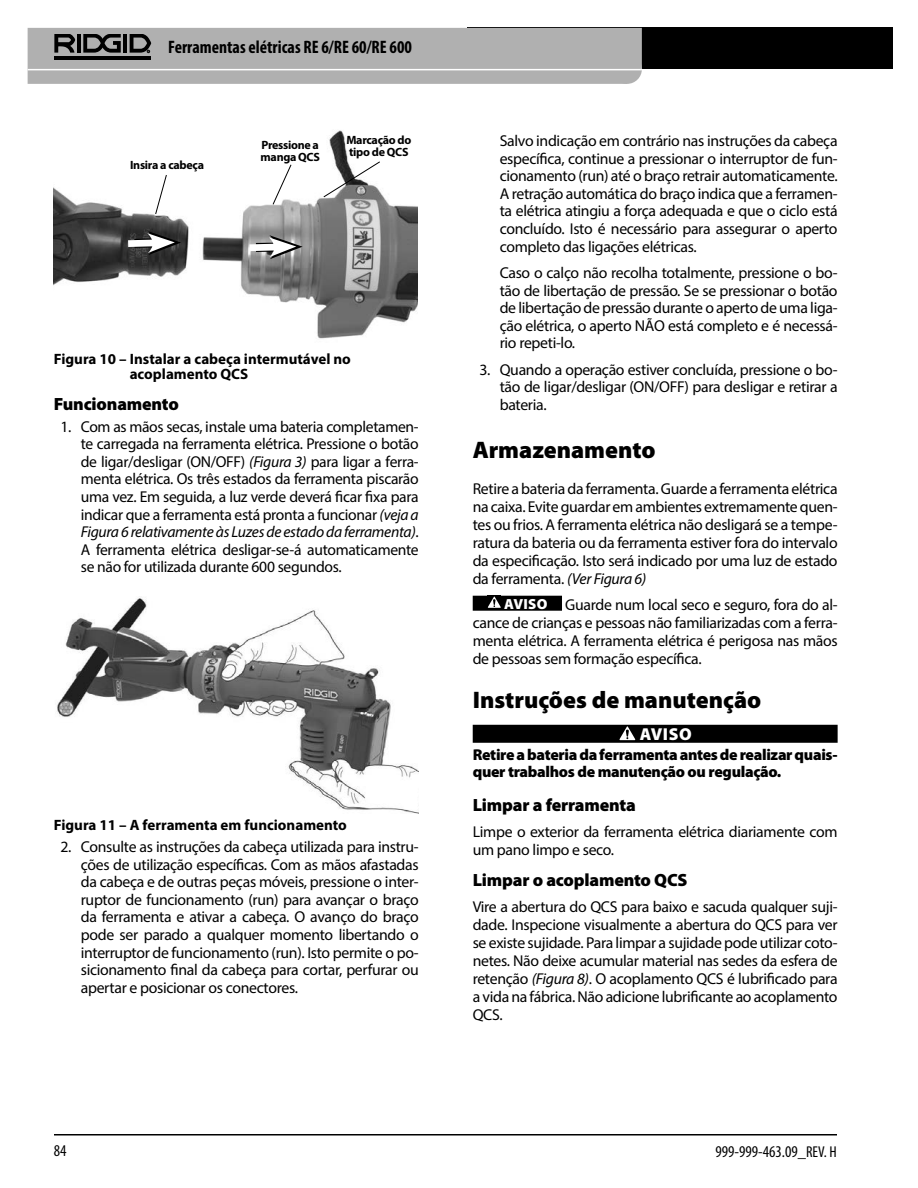
<style>
.page{position:relative;width:918px;height:1188px;background:#fff}
.page>*{position:absolute;margin:0;border:0;box-sizing:border-box;transform-origin:0 0}
.Heading_1{font:900 24px "Myriad Pro";color:#000}
.t1{font:700 condensed 18.15px "Myriad Pro";color:#000}
.Heading_2{font:900 17.7px "Myriad Pro";letter-spacing:-.01em;color:#000}
.Warning_Head{font:900 17.4px "Myriad Pro";letter-spacing:.03em;color:#fff}
.t2{font:condensed 16.5px "Myriad Pro";color:#000}
.Body_Indent{font:15.75px/17.5px "Myriad Pro";letter-spacing:-.02em;color:#000;text-align:justify}
.Body_Text{font:15.75px/18px "Myriad Pro";letter-spacing:-.02em;color:#000;text-align:justify}
.Warning_Text{font:900 15.75px/17.2px "Myriad Pro";letter-spacing:-.02em;color:#000}
.Body_Text-2{font:700 15px/15px "Myriad Pro";color:#000}
.t3{font:900 14.7px "Myriad Pro";letter-spacing:.02em;color:#fff}
.t4{font:700 12px/12px "Myriad Pro";letter-spacing:-.025em;color:#000}
.s1{font-style:italic}
.s2{font-size:15.75px}
</style>
<div class="page">
<img style="left:54px;top:130px;width:364px;height:209px">
<svg style="left:155px;top:174px;width:12px;height:41px"></svg>
<svg style="left:272px;top:164px;width:20px;height:41px"></svg>
<svg style="left:121px;top:231px;width:60px;height:24px"></svg>
<svg style="left:243px;top:235px;width:60px;height:24px"></svg>
<svg style="left:323px;top:161px;width:58px;height:37px"></svg>
<img style="left:57px;top:596px;width:362px;height:217px">
<div style="left:473px;top:725px;width:365px;height:18px;background:#000"></div>
<div style="left:473px;top:596px;width:89px;height:15px;background:#000"></div>
<svg style="left:488px;top:597px;width:13px;height:11px"></svg>
<svg style="left:619px;top:726px;width:16px;height:14px"></svg>
<div style="left:467px;top:28px;width:425px;height:41px;background:#000"></div>
<svg style="left:28px;top:28px;width:614px;height:56px;background:#ababab"></svg>
<hr style="left:54px;top:1134px;width:783px;height:2px;background:#000">
<p class="t1" style="left:168px;top:36px;width:245px">Ferramentas elétricas RE 6/RE 60/RE 600</p>
<p class="t4" style="left:130px;top:158px;width:75px">Insira a cabeça</p>
<p class="t4" style="left:261px;top:138px;width:61px">Pressione a manga QCS</p>
<p class="t4" style="left:346px;top:134px;width:67px">Marcação do tipo de QCS</p>
<p class="Body_Text-2" style="left:130px;top:351px;width:223px;text-indent:-76px">Figura 10 – Instalar a cabeça intermutável no acoplamento QCS</p>
<p class="Heading_2" style="left:54px;top:394px;width:127px">Funcionamento</p>
<p class="Body_Indent" style="left:81px;top:418px;width:339px;text-indent:-20px">1. Com as mãos secas, instale uma bateria completamen&shy;te carregada na ferramenta elétrica. Pressione o botão de ligar/desligar (ON/OFF) <span class="s1">(Figura 3)</span> para ligar a ferra&shy;menta elétrica. Os três estados da ferramenta piscarão uma vez. Em seguida, a luz verde deverá ficar fixa para indicar que a ferramenta está pronta a funcionar <span class="s1">(veja a Figura 6 relativamente às Luzes de estado da ferramenta)</span>.<br>A ferramenta elétrica desligar-se-á automaticamente se não for utilizada durante 600 segundos.</p>
<p class="Body_Text-2" style="left:54px;top:817px;width:295px">Figura 11 – A ferramenta em funcionamento</p>
<p class="Body_Indent" style="left:81px;top:838px;width:339px;text-indent:-20px">2. Consulte as instruções da cabeça utilizada para instru&shy;ções de utilização específicas. Com as mãos afastadas da cabeça e de outras peças móveis, pressione o inter&shy;ruptor de funcionamento (run) para avançar o braço da ferramenta e ativar a cabeça. O avanço do braço pode ser parado a qualquer momento libertando o interruptor de funcionamento (run). Isto permite o po&shy;sicionamento final da cabeça para cortar, perfurar ou apertar e posicionar os conectores.</p>
<p class="Body_Indent" style="left:500px;top:132px;width:339px">Salvo indicação em contrário nas instruções da cabeça específica, continue a pressionar o interruptor de fun&shy;cionamento (run) até o braço retrair automaticamente.<br>A retração automática do braço indica que a ferramen&shy;ta elétrica atingiu a força adequada e que o ciclo está concluído. Isto é necessário para assegurar o aperto completo das ligações elétricas.</p>
<p class="Body_Indent" style="left:500px;top:264px;width:339px">Caso o calço não recolha totalmente, pressione o bo&shy;tão de libertação de pressão. Se se pressionar o botão de libertação de pressão durante o aperto de uma liga&shy;ção elétrica, o aperto NÃO está completo e é necessá&shy;rio repeti-lo.</p>
<p class="Body_Indent" style="left:500px;top:361px;width:339px;text-indent:-20px">3. Quando a operação estiver concluída, pressione o bo&shy;tão de ligar/desligar (ON/OFF) para desligar e retirar a bateria.</p>
<p class="Heading_1" style="left:473px;top:437px;width:184px">Armazenamento</p>
<p class="Body_Text" style="left:473px;top:479px;width:366px">Retire a bateria da ferramenta. Guarde a ferramenta elétrica na caixa. Evite guardar em ambientes extremamente quen&shy;tes ou frios. A ferramenta elétrica não desligará se a tempe&shy;ratura da bateria ou da ferramenta estiver fora do intervalo da especificação. Isto será indicado por uma luz de estado da ferramenta. <span class="s1">(Ver Figura 6)</span></p>
<p class="t3" style="left:504px;top:595px;width:45px">AVISO</p>
<p class="Body_Text" style="left:473px;top:595px;width:366px;text-indent:93px">Guarde num local seco e seguro, fora do al&shy;cance de crianças e pessoas não familiarizadas com a ferra&shy;menta elétrica. A ferramenta elétrica é perigosa nas mãos de pessoas sem formação específica.</p>
<p class="Heading_1" style="left:473px;top:686px;width:290px">Instruções de manutenção</p>
<p class="Warning_Head" style="left:640px;top:724px;width:53px">AVISO</p>
<p class="Warning_Text" style="left:473px;top:746px;width:366px">Retire a bateria da ferramenta antes de realizar quais&shy;quer trabalhos de manutenção ou regulação.</p>
<p class="Heading_2" style="left:473px;top:795px;width:165px">Limpar a ferramenta</p>
<p class="Body_Text" style="left:473px;top:823px;width:366px">Limpe o exterior da ferramenta elétrica diariamente com um pano limpo e seco.</p>
<p class="Heading_2" style="left:473px;top:870px;width:216px">Limpar o acoplamento QCS</p>
<p class="Body_Text" style="left:473px;top:898px;width:366px">Vire a abertura do QCS para baixo e sacuda qualquer suji&shy;dade. Inspecione visualmente a abertura do QCS para ver se existe sujidade. Para limpar a sujidade pode utilizar coto&shy;netes. Não deixe acumular material nas sedes da esfera de retenção <span class="s1">(Figura 8)</span>. O acoplamento QCS é lubrificado para a vida na fábrica. Não adicione lubrificante ao acoplamento QCS.</p>
<p class="t2" style="left:54px;top:1141px;width:14px">84</p>
<p class="t2" style="left:716px;top:1142px;width:123px">999-999-463.09_<span class="s2">REV. H</span></p>
</div>
